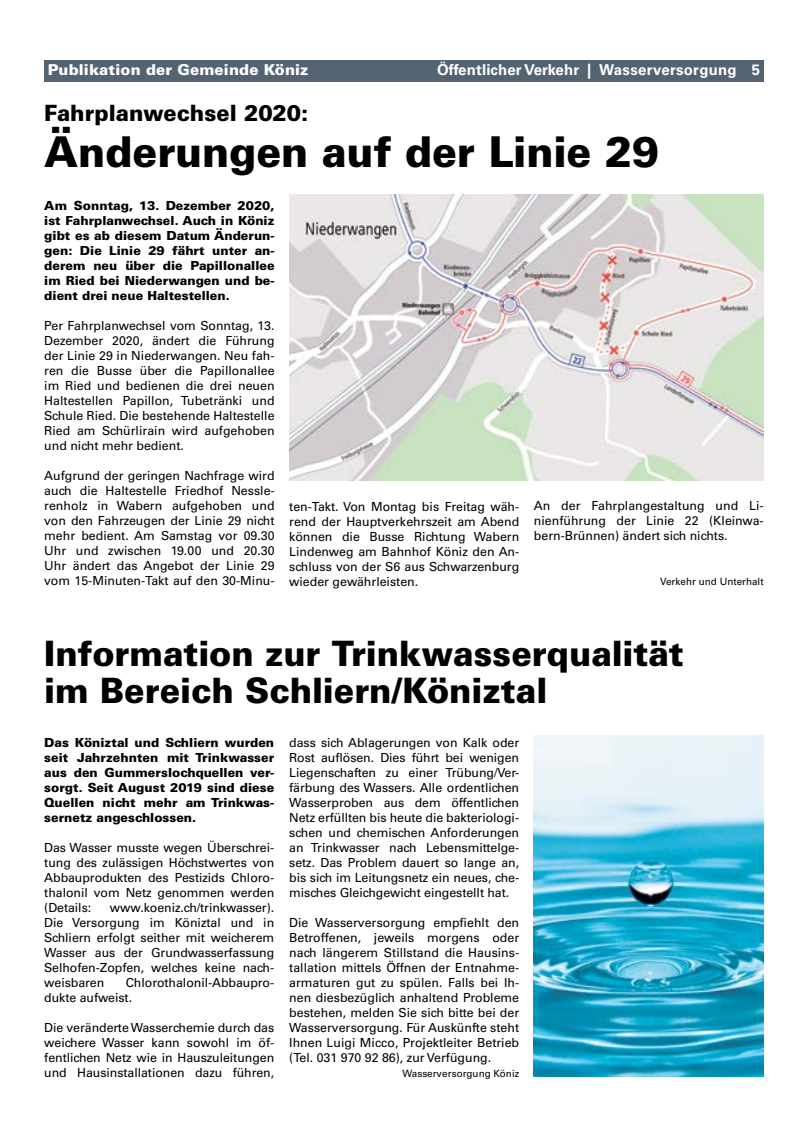
<style>
.page{position:relative;width:808px;height:1134px;background:#fff}
.page>*{position:absolute;margin:0;border:0;box-sizing:border-box;transform-origin:0 0}
.t1{font:900 42.5px "Univers LT Std";letter-spacing:-.005em;color:#000;scale:.96 1}
.t2{font:900 35px/36.2px "Univers LT Std";letter-spacing:-.005em;color:#000;scale:.96 1}
.t3{font:900 22.5px "Univers LT Std";color:#000;scale:.96 1}
.t4{font:700 15px "Univers LT Std";letter-spacing:.01em;color:#fff}
.t5{font:900 15px "Univers LT Std";letter-spacing:.01em;color:#fff}
.t6{font:12.5px/15px "Univers LT Std";letter-spacing:-.005em;color:#000;text-align:justify}
.t7{font:900 12.5px/15px "Univers LT Std";color:#000;text-align:justify}
.t8{font:10px "Univers LT Std";color:#000}
</style>
<div class="page">
<div style="left:44px;top:60px;width:720px;height:21px;background:#546371"></div>
<img style="left:289px;top:195px;width:475px;height:285px">
<img style="left:534px;top:735px;width:230px;height:342px">
<p class="t5" style="left:48px;top:60px;width:262px">Publikation der Gemeinde Köniz</p>
<p class="t4" style="left:437px;top:61px;width:325px">Öffentlicher Verkehr | Wasserversorgung 5</p>
<h3 class="t3" style="left:44px;top:99px;width:277px">Fahrplanwechsel 2020:</h3>
<h1 class="t1" style="left:44px;top:125px;width:642px">Änderungen auf der Linie 29</h1>
<p class="t7" style="left:44px;top:198px;width:232px">Am Sonntag, 13. Dezember 2020, ist Fahrplanwechsel. Auch in Köniz gibt es ab diesem Datum Änderun&shy;gen: Die Linie 29 fährt unter an&shy;derem neu über die Papillonallee im Ried bei Niederwangen und be&shy;dient drei neue Haltestellen.</p>
<p class="t6" style="left:44px;top:318px;width:232px">Per Fahrplanwechsel vom Sonntag, 13.<br>Dezember 2020, ändert die Führung der Linie 29 in Niederwangen. Neu fah&shy;ren die Busse über die Papillonallee im Ried und bedienen die drei neuen Haltestellen Papillon, Tubetränki und Schule Ried. Die bestehende Haltestelle Ried am Schürlirain wird aufgehoben und nicht mehr bedient.</p>
<p class="t6" style="left:44px;top:468px;width:232px">Aufgrund der geringen Nachfrage wird auch die Haltestelle Friedhof Nessle&shy;renholz in Wabern aufgehoben und von den Fahrzeugen der Linie 29 nicht mehr bedient. Am Samstag vor 09.30<br>Uhr und zwischen 19.00 und 20.30<br>Uhr ändert das Angebot der Linie 29 vom 15-Minuten-Takt auf den 30-Minu-</p>
<p class="t6" style="left:289px;top:499px;width:232px">ten-Takt. Von Montag bis Freitag wäh&shy;rend der Hauptverkehrszeit am Abend können die Busse Richtung Wabern Lindenweg am Bahnhof Köniz den An&shy;schluss von der S6 aus Schwarzenburg wieder gewährleisten.</p>
<p class="t6" style="left:534px;top:498px;width:231px">An der Fahrplangestaltung und Li&shy;nienführung der Linie 22 (Kleinwa&shy;bern-Brünnen) ändert sich nichts.</p>
<p class="t8" style="left:660px;top:575px;width:105px">Verkehr und Unterhalt</p>
<h2 class="t2" style="left:44px;top:635px;width:668px">Information zur Trinkwasserqualität im Bereich Schliern/Köniztal</h2>
<p class="t7" style="left:44px;top:735px;width:231px">Das Köniztal und Schliern wurden seit Jahrzehnten mit Trinkwasser aus den Gummerslochquellen ver&shy;sorgt. Seit August 2019 sind diese Quellen nicht mehr am Trinkwas&shy;sernetz angeschlossen.</p>
<p class="t6" style="left:44px;top:840px;width:231px">Das Wasser musste wegen Überschrei&shy;tung des zulässigen Höchstwertes von Abbauprodukten des Pestizids Chloro&shy;thalonil vom Netz genommen werden (Details:</p>
<p class="t6" style="left:44px;top:900px;width:231px;text-indent:66px">www.koeniz.ch/trinkwasser).<br>Die Versorgung im Köniztal und in Schliern erfolgt seither mit weicherem Wasser aus der Grundwasserfassung Selhofen-Zopfen, welches keine nach&shy;weisbaren</p>
<p class="t6" style="left:44px;top:975px;width:231px;text-indent:81px">Chlorothalonil-Abbaupro&shy;dukte aufweist.</p>
<p class="t6" style="left:44px;top:1020px;width:231px">Die veränderte Wasserchemie durch das weichere Wasser kann sowohl im öf&shy;fentlichen Netz wie in Hauszuleitungen und Hausinstallationen dazu führen,</p>
<p class="t6" style="left:289px;top:735px;width:231px">dass sich Ablagerungen von Kalk oder Rost auflösen. Dies führt bei wenigen Liegenschaften zu einer Trübung/Ver&shy;färbung des Wassers. Alle ordentlichen Wasserproben aus dem öffentlichen Netz erfüllten bis heute die bakteriologi&shy;schen und chemischen Anforderungen an Trinkwasser nach Lebensmittelge&shy;setz. Das Problem dauert so lange an, bis sich im Leitungsnetz ein neues, che&shy;misches Gleichgewicht eingestellt hat.</p>
<p class="t6" style="left:289px;top:915px;width:231px">Die Wasserversorgung empfiehlt den Betroffenen, jeweils morgens oder nach längerem Stillstand die Hausins&shy;tallation mittels Öffnen der Entnahme&shy;armaturen gut zu spülen. Falls bei Ih&shy;nen diesbezüglich anhaltend Probleme bestehen, melden Sie sich bitte bei der Wasserversorgung. Für Auskünfte steht Ihnen Luigi Micco, Projektleiter Betrieb (Tel. 031 970 92 86), zur Verfügung.</p>
<p class="t8" style="left:402px;top:1068px;width:118px">Wasserversorgung Köniz</p>
</div>
